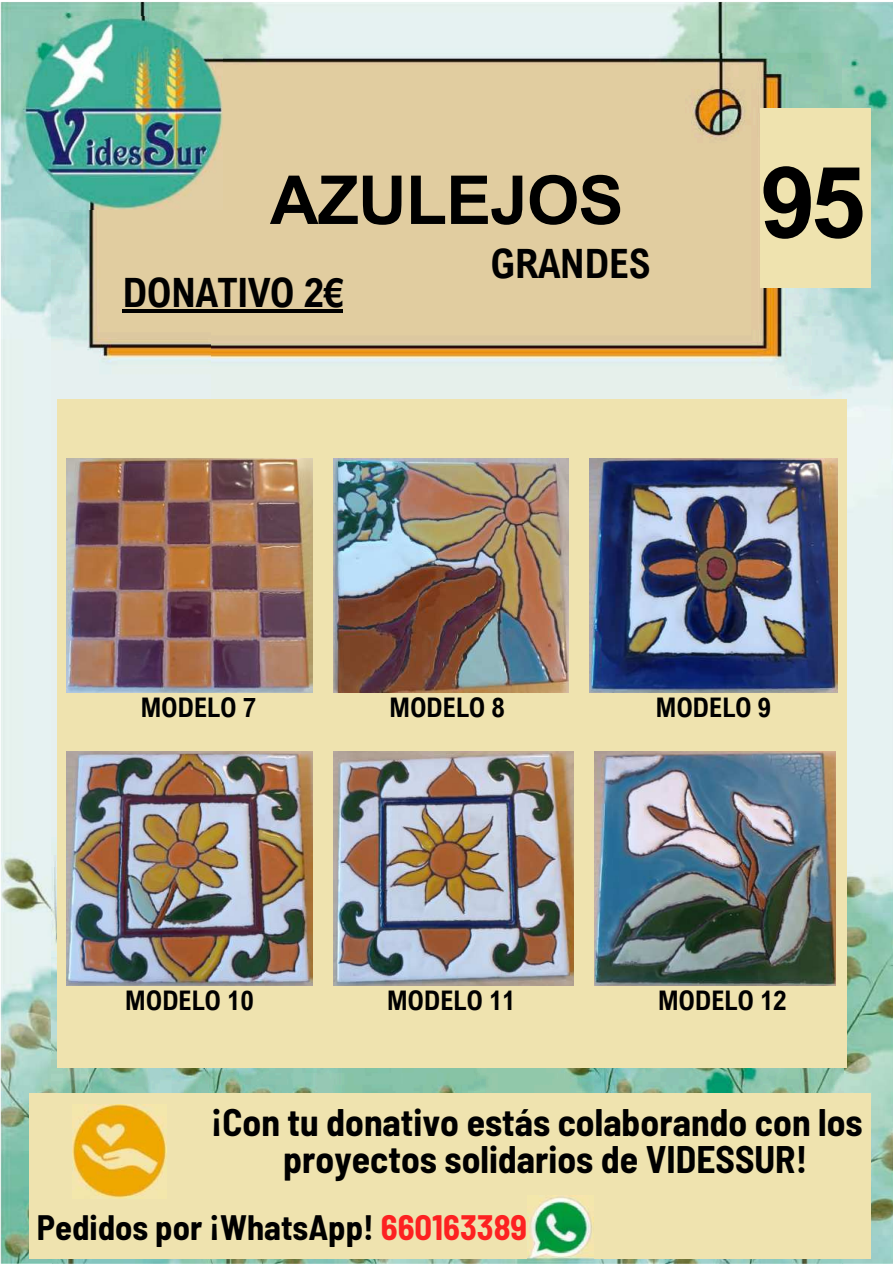
<style>
.page{position:relative;width:893px;height:1264px;background:#fff}
.page>*{position:absolute;margin:0;border:0;box-sizing:border-box;transform-origin:0 0}
.t1{font:700 99px "Arial Unicode MS";color:#000}
.t2{font:700 67.5px "Arial Unicode MS";letter-spacing:-.015em;color:#000}
.t3{font:700 40.5px "Arial Nova Cond";letter-spacing:-.015em;color:#000}
.t4{font:700 semi-condensed 37.5px/37.2px "Barlow";color:#000;text-align:center}
.t5{font:700 semi-condensed 34.5px "Barlow";color:#000}
.t6{font:700 27px "Arial Nova Cond";letter-spacing:-.015em;color:#000}
.s1{color:#fd2121}
</style>
<div class="page">
<img style="left:1px;top:2px;width:891px;height:51px">
<img style="left:1px;top:53px;width:51px;height:1210px">
<img style="left:211px;top:53px;width:630px;height:1039px">
<img style="left:841px;top:53px;width:51px;height:1210px">
<img style="left:52px;top:209px;width:159px;height:884px">
<img style="left:52px;top:1258px;width:791px;height:5px">
<img style="left:24px;top:17px;width:199px;height:192px">
<div style="left:29px;top:1093px;width:841px;height:165px;background:#efe3af"></div>
<div style="left:57px;top:399px;width:789px;height:668px;background:#efe3af"></div>
<img style="left:73px;top:1104px;width:93px;height:94px">
<img style="left:528px;top:1195px;width:65px;height:65px">
<div style="left:760px;top:108px;width:110px;height:180px;background:#efe3af"></div>
<img style="left:66px;top:458px;width:247px;height:234px">
<img style="left:333px;top:458px;width:235px;height:234px">
<img style="left:590px;top:458px;width:247px;height:234px">
<img style="left:66px;top:751px;width:247px;height:234px">
<img style="left:333px;top:751px;width:240px;height:234px">
<img style="left:594px;top:751px;width:241px;height:234px">
<hr style="left:122px;top:310px;width:221px;height:3px;background:#000">
<h2 class="t2" style="left:270px;top:151px;width:355px">AZULEJOS</h2>
<h1 class="t1" style="left:760px;top:130px;width:107px">95</h1>
<p class="t3" style="left:122px;top:268px;width:223px">DONATIVO 2€</p>
<p class="t3" style="left:490px;top:238px;width:162px">GRANDES</p>
<p class="t6" style="left:140px;top:690px;width:117px">MODELO 7</p>
<p class="t6" style="left:389px;top:690px;width:117px">MODELO 8</p>
<p class="t6" style="left:655px;top:690px;width:117px">MODELO 9</p>
<p class="t6" style="left:125px;top:983px;width:130px">MODELO 10</p>
<p class="t6" style="left:387px;top:983px;width:130px">MODELO 11</p>
<p class="t6" style="left:657px;top:983px;width:130px">MODELO 12</p>
<p class="t4" style="left:211px;top:1101px;width:653px">¡Con tu donativo estás colaborando con los proyectos solidarios de VIDESSUR!</p>
<p class="t5" style="left:37px;top:1202px;width:492px">Pedidos por ¡WhatsApp! <span class="s1">660163389</span></p>
</div>
